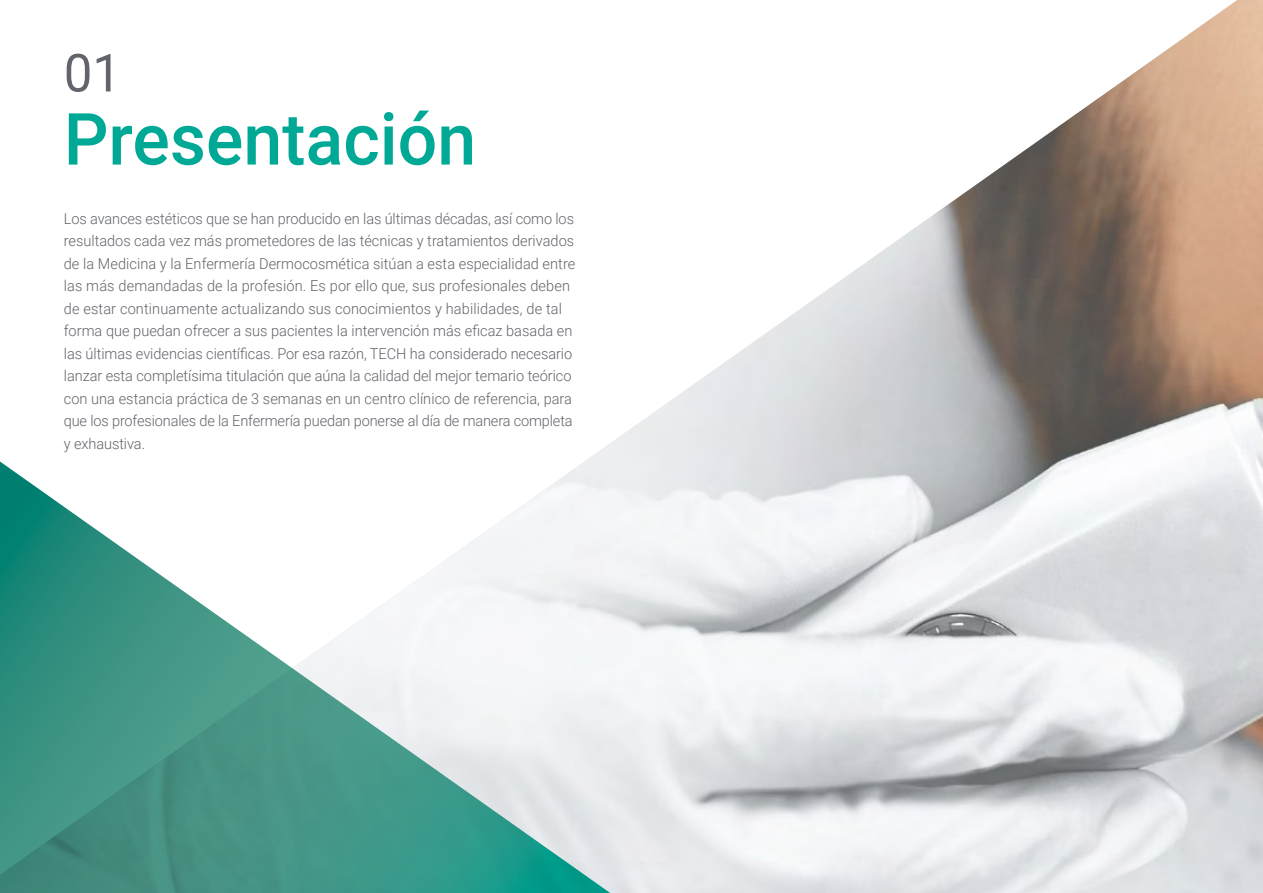
<style>
.page{position:relative;width:1263px;height:893px;background:#fff}
.page>*{position:absolute;margin:0;border:0;box-sizing:border-box;transform-origin:0 0}
.t1{font:500 72px "Roboto";color:#00a996}
.t2{font:52.5px "Roboto";color:#61646a}
.t3{font:300 15px/22.5px "Roboto";color:#61646a}
</style>
<div class="page">
<img style="left:607px;top:0;width:656px;height:893px">
<svg style="left:0;top:446px;width:640px;height:447px"></svg>
<h2 class="t2" style="left:64px;top:36px;width:59px">01</h2>
<h1 class="t1" style="left:64px;top:89px;width:414px">Presentación</h1>
<p class="t3" style="left:64px;top:207px;width:513px">Los avances estéticos que se han producido en las últimas décadas, así como los resultados cada vez más prometedores de las técnicas y tratamientos derivados de la Medicina y la Enfermería Dermocosmética sitúan a esta especialidad entre las más demandadas de la profesión. Es por ello que, sus profesionales deben de estar continuamente actualizando sus conocimientos y habilidades, de tal forma que puedan ofrecer a sus pacientes la intervención más eficaz basada en las últimas evidencias científicas. Por esa razón, TECH ha considerado necesario lanzar esta completísima titulación que aúna la calidad del mejor temario teórico con una estancia práctica de 3 semanas en un centro clínico de referencia, para que los profesionales de la Enfermería puedan ponerse al día de manera completa y exhaustiva.</p>
</div>
